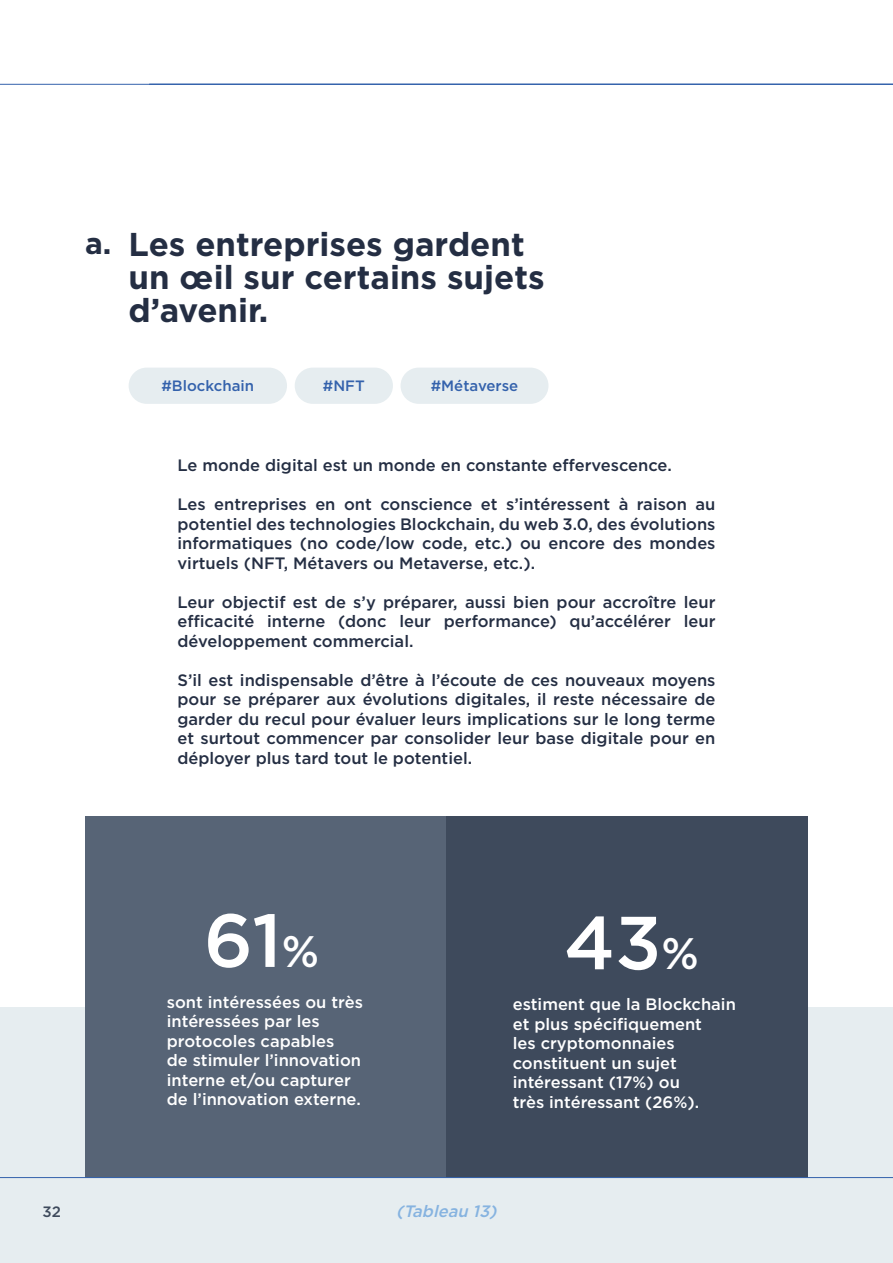
<style>
.page{position:relative;width:893px;height:1263px;background:#fff}
.page>*{position:absolute;margin:0;border:0;box-sizing:border-box;transform-origin:0 0}
.t1{font:500 75px "Gotham";color:#fff}
.t2{font:700 33px/33px "Gotham";color:#242e43}
.t3{font:700 30px "Gotham";color:#242e43}
.t4{font:500 16.5px/19.5px "Gotham";color:#242e43;text-align:justify}
.t5{font:500 16.5px/19.5px "Gotham";color:#fff}
.t6{font:italic 500 16.5px "Gotham";color:#86b3e0}
.t7{font:500 15px "Gotham";color:#3462ac}
.t8{font:500 15px "Gotham";color:#3e4a5c}
.s1{font-size:44.1px}
</style>
<div class="page">
<div style="left:0;top:1007px;width:893px;height:256px;background:#e6edf0"></div>
<div style="left:85px;top:816px;width:361px;height:361px;background:#576476"></div>
<div style="left:446px;top:816px;width:362px;height:361px;background:#3e4a5c"></div>
<hr style="left:0;top:1177px;width:893px;height:1px;background:#3462ac">
<div style="left:295px;top:368px;width:98px;height:36px;background:#e6edf0;border-radius:18px"></div>
<div style="left:129px;top:368px;width:158px;height:36px;background:#e6edf0;border-radius:18px"></div>
<div style="left:401px;top:368px;width:147px;height:36px;background:#e6edf0;border-radius:18px"></div>
<hr style="left:0;top:84px;width:893px;height:1px;background:#3462ac">
<h3 class="t3" style="left:85px;top:223px;width:28px">a.</h3>
<h2 class="t2" style="left:129px;top:228px;width:417px">Les entreprises gardent un œil sur certains sujets d’avenir.</h2>
<p class="t7" style="left:161px;top:375px;width:94px">#Blockchain</p>
<p class="t7" style="left:323px;top:375px;width:43px">#NFT</p>
<p class="t7" style="left:431px;top:375px;width:89px">#Métaverse</p>
<p class="t4" style="left:177px;top:455px;width:496px">Le monde digital est un monde en constante effervescence.</p>
<p class="t4" style="left:177px;top:494px;width:540px">Les entreprises en ont conscience et s’intéressent à raison au potentiel des technologies Blockchain, du web 3.0, des évolutions informatiques (no code/low code, etc.) ou encore des mondes virtuels (NFT, Métavers ou Metaverse, etc.).</p>
<p class="t4" style="left:177px;top:592px;width:539px">Leur objectif est de s’y préparer, aussi bien pour accroître leur efficacité interne (donc leur performance) qu’accélérer leur développement commercial.</p>
<p class="t4" style="left:177px;top:670px;width:540px">S’il est indispensable d’être à l’écoute de ces nouveaux moyens pour se préparer aux évolutions digitales, il reste nécessaire de garder du recul pour évaluer leurs implications sur le long terme et surtout commencer par consolider leur base digitale pour en déployer plus tard tout le potentiel.</p>
<h1 class="t1" style="left:204px;top:891px;width:117px">61<span class="s1">%</span></h1>
<h1 class="t1" style="left:564px;top:894px;width:136px">43<span class="s1">%</span></h1>
<p class="t5" style="left:167px;top:992px;width:198px">sont intéressées ou très intéressées par les protocoles capables<br>de stimuler l’innovation interne et/ou capturer de l’innovation externe.</p>
<p class="t5" style="left:513px;top:994px;width:225px">estiment que la Blockchain et plus spécifiquement<br>les cryptomonnaies constituent un sujet intéressant (17%) ou<br>très intéressant (26%).</p>
<p class="t8" style="left:43px;top:1202px;width:20px">32</p>
<p class="t6" style="left:396px;top:1200px;width:107px">(Tableau 13)</p>
</div>
